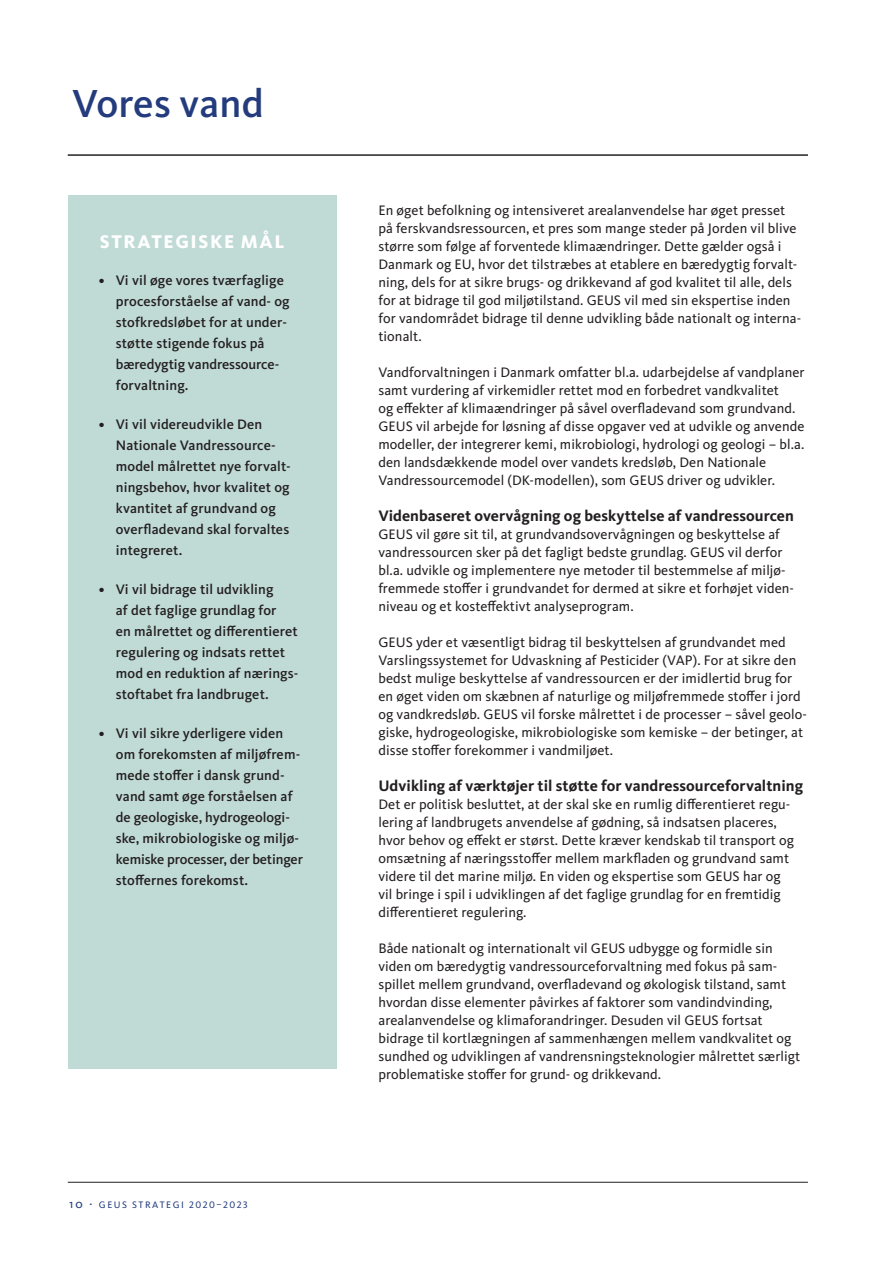
<style>
.page{position:relative;width:893px;height:1263px;background:#fff}
.page>*{position:absolute;margin:0;border:0;box-sizing:border-box;transform-origin:0 0}
.Rubrik{font:500 40.5px "Kievit Pro";letter-spacing:.005em;color:#243c7e}
.t1{font:800 19.05px "Kievit Pro";letter-spacing:.085em;color:#fff}
.Brød{font:700 15.75px "Kievit Pro";letter-spacing:.005em;color:#231f20}
.Brød-2{font:14.25px/18px "Kievit Pro";letter-spacing:.005em;color:#231f20}
.t2{font:500 14.25px/21px "Kievit Pro";letter-spacing:.01em;color:#231f20}
.t3{font:9.75px "Kievit Pro";letter-spacing:.155em;color:#243c7e}
.s1{font-size:12.75px}
</style>
<div class="page">
<hr style="left:68px;top:1182px;width:740px;height:1px;background:#231f20">
<div style="left:68px;top:196px;width:268px;height:873px;background:#c0dad6"></div>
<hr style="left:68px;top:155px;width:740px;height:1px;background:#231f20">
<p class="Rubrik" style="left:72px;top:80px;width:193px">Vores vand</p>
<h2 class="t1" style="left:100px;top:230px;width:186px">STRATEGISKE MÅL</h2>
<p class="t2" style="left:116px;top:270px;width:175px;text-indent:-17px">• Vi vil øge vores tværfaglige procesforståelse af vand- og stofkredsløbet for at under&shy;støtte stigende fokus på bæredygtig vandressource&shy;forvaltning.</p>
<p class="t2" style="left:116px;top:414px;width:176px;text-indent:-17px">• Vi vil videreudvikle Den<br>Nationale Vandressource&shy;model målrettet nye forvalt&shy;ningsbehov, hvor kvalitet og kvantitet af grundvand og overfladevand skal forvaltes integreret.</p>
<p class="t2" style="left:116px;top:579px;width:184px;text-indent:-17px">• Vi vil bidrage til udvikling<br>af det faglige grundlag for<br>en målrettet og differentieret regulering og indsats rettet mod en reduktion af nærings&shy;stoftabet fra landbruget.</p>
<p class="t2" style="left:116px;top:723px;width:189px;text-indent:-17px">• Vi vil sikre yderligere viden om forekomsten af miljøfrem&shy;mede stoffer i dansk grund&shy;vand samt øge forståelsen af de geologiske, hydrogeologi&shy;ske, mikrobiologiske og miljø&shy;kemiske processer, der betinger stoffernes forekomst.</p>
<p class="t3" style="left:69px;top:1199px;width:180px"><span class="s1">10 ⋅</span> GEUS STRATEGI 2020–2023</p>
<p class="Brød-2" style="left:378px;top:201px;width:424px">En øget befolkning og intensiveret arealanvendelse har øget presset på ferskvandsressourcen, et pres som mange steder på Jorden vil blive større som følge af forventede klimaændringer. Dette gælder også i Danmark og EU, hvor det tilstræbes at etablere en bæredygtig forvalt&shy;ning, dels for at sikre brugs- og drikkevand af god kvalitet til alle, dels for at bidrage til god miljøtilstand. GEUS vil med sin ekspertise inden for vandområdet bidrage til denne udvikling både nationalt og interna&shy;tionalt.</p>
<p class="Brød-2" style="left:378px;top:363px;width:428px">Vandforvaltningen i Danmark omfatter bl.a. udarbejdelse af vandplaner samt vurdering af virkemidler rettet mod en forbedret vandkvalitet<br>og effekter af klimaændringer på såvel overfladevand som grundvand.<br>GEUS vil arbejde for løsning af disse opgaver ved at udvikle og anvende modeller, der integrerer kemi, mikrobiologi, hydrologi og geologi – bl.a. den landsdækkende model over vandets kredsløb, Den Nationale Vandressourcemodel (DK-modellen), som GEUS driver og udvikler.</p>
<p class="Brød" style="left:378px;top:506px;width:417px">Videnbaseret overvågning og beskyttelse af vandressourcen</p>
<p class="Brød-2" style="left:378px;top:525px;width:417px">GEUS vil gøre sit til, at grundvandsovervågningen og beskyttelse af vandressourcen sker på det fagligt bedste grundlag. GEUS vil derfor bl.a. udvikle og implementere nye metoder til bestemmelse af miljø&shy;fremmede stoffer i grundvandet for dermed at sikre et forhøjet viden&shy;niveau og et kosteffektivt analyseprogram.</p>
<p class="Brød-2" style="left:378px;top:633px;width:430px">GEUS yder et væsentligt bidrag til beskyttelsen af grundvandet med Varslingssystemet for Udvaskning af Pesticider (VAP). For at sikre den bedst mulige beskyttelse af vandressourcen er der imidlertid brug for en øget viden om skæbnen af naturlige og miljøfremmede stoffer i jord og vandkredsløb. GEUS vil forske målrettet i de processer – såvel geolo&shy;giske, hydrogeologiske, mikrobiologiske som kemiske – der betinger, at disse stoffer forekommer i vandmiljøet.</p>
<p class="Brød" style="left:378px;top:776px;width:426px">Udvikling af værktøjer til støtte for vandressourceforvaltning</p>
<p class="Brød-2" style="left:378px;top:795px;width:417px">Det er politisk besluttet, at der skal ske en rumlig differentieret regu&shy;lering af landbrugets anvendelse af gødning, så indsatsen placeres, hvor behov og effekt er størst. Dette kræver kendskab til transport og omsætning af næringsstoffer mellem markfladen og grundvand samt videre til det marine miljø. En viden og ekspertise som GEUS har og vil bringe i spil i udviklingen af det faglige grundlag for en fremtidig differentieret regulering.</p>
<p class="Brød-2" style="left:378px;top:939px;width:423px">Både nationalt og internationalt vil GEUS udbygge og formidle sin viden om bæredygtig vandressourceforvaltning med fokus på sam&shy;spillet mellem grundvand, overfladevand og økologisk tilstand, samt hvordan disse elementer påvirkes af faktorer som vandindvinding, arealanvendelse og klimaforandringer. Desuden vil GEUS fortsat bidrage til kortlægningen af sammenhængen mellem vandkvalitet og sundhed og udviklingen af vandrensningsteknologier målrettet særligt problematiske stoffer for grund- og drikkevand.</p>
</div>
